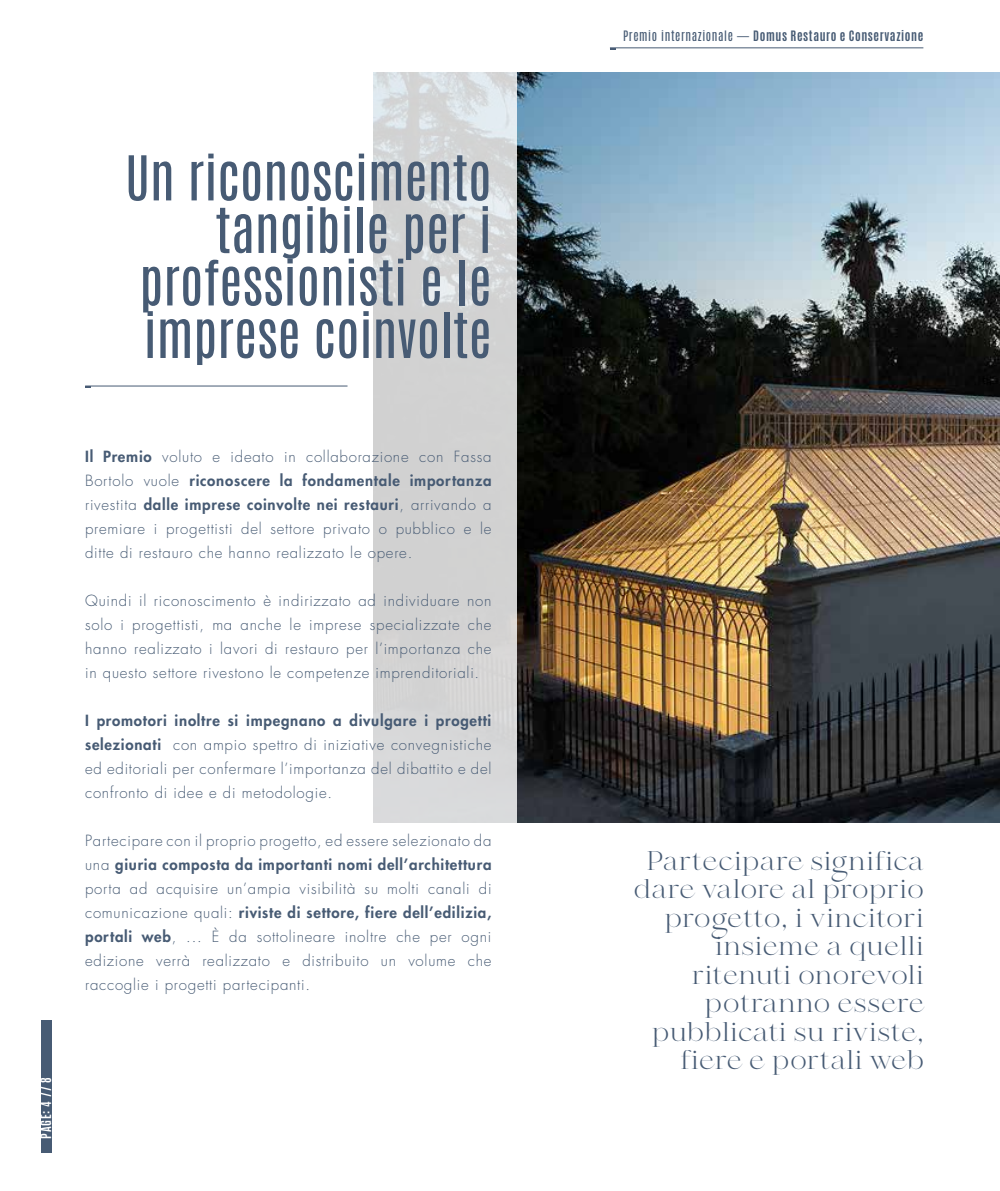
<style>
.page{position:relative;width:1000px;height:1191px;background:#fff}
.page>*{position:absolute;margin:0;border:0;box-sizing:border-box;transform-origin:0 0}
.t1{font:52.5px/52.5px "Antonio";color:#475b74;text-align:right}
.t2{font:27px/28.5px "MADE Bon Voyage";letter-spacing:.04em;color:#475b74;text-align:right}
.t3{font:300 15px/24px "Futura Std";letter-spacing:.05em;color:#475b74;text-align:justify}
.t4{font:700 12px "Antonio";letter-spacing:.05em;color:#475b74}
.t5{font:700 12px "Antonio";color:#fff}
.s1{font-weight:800}
.s2{font-weight:400}
.s3{font-family:"Helvetica LT Std";font-weight:400}
</style>
<div class="page">
<div style="left:41px;top:1019px;width:10px;height:133px;background:#475b74"></div>
<hr style="left:609px;top:47px;width:314px;height:1px;background:#475b74">
<img style="left:517px;top:72px;width:482px;height:750px">
<svg style="left:347px;top:72px;width:170px;height:751px;fill:#d3d3d3"></svg>
<hr style="left:85px;top:386px;width:262px;height:1px;background:#475b74">
<p class="t5" style="left:37px;top:1138px;width:63px;rotate:-90deg">PAGE: 4 // 8</p>
<h1 class="t1" style="left:125px;top:152px;width:368px">Un riconoscimento tangibile per i professionisti e le imprese coinvolte</h1>
<p class="t3" style="left:85px;top:445px;width:408px"><span class="s1">Il Premio</span> voluto e ideato in collaborazione con Fassa Bortolo vuole <span class="s1">riconoscere la fondamentale importanza </span>rivestita <span class="s1">dalle imprese coinvolte nei restauri</span>, arrivando a premiare i progettisti del settore privato o pubblico e le ditte di restauro che hanno realizzato le opere.</p>
<p class="t3" style="left:85px;top:589px;width:408px">Quindi il riconoscimento è indirizzato ad individuare non solo i progettisti, ma anche le imprese specializzate che hanno realizzato i lavori di restauro per l’importanza che in questo settore rivestono le competenze imprenditoriali.</p>
<p class="t3" style="left:85px;top:709px;width:408px"><span class="s1">I promotori inoltre si impegnano a divulgare i progetti selezionati</span> con ampio spettro di iniziative convegnistiche ed editoriali per confermare l’importanza del dibattito e del confronto di idee e di metodologie.</p>
<p class="t3" style="left:85px;top:829px;width:408px">Partecipare con il proprio progetto, ed essere selezionato da una <span class="s1">giuria composta da importanti nomi dell’architettura </span>porta ad acquisire un’ampia visibilità su molti canali di comunicazione quali: <span class="s1">riviste di settore, fiere dell’edilizia, portali web</span>, ... È da sottolineare inoltre che per ogni edizione verrà realizzato e distribuito un volume che raccoglie i progetti partecipanti.</p>
<p class="t4" style="left:623px;top:27px;width:302px"><span class="s2">Premio internazionale</span> <span class="s3">—</span> Domus Restauro e Conservazione</p>
<h2 class="t2" style="left:634px;top:848px;width:290px">Partecipare significa dare valore al proprio progetto, i vincitori insieme a quelli ritenuti onorevoli potranno essere pubblicati su riviste, fiere e portali web</h2>
</div>
